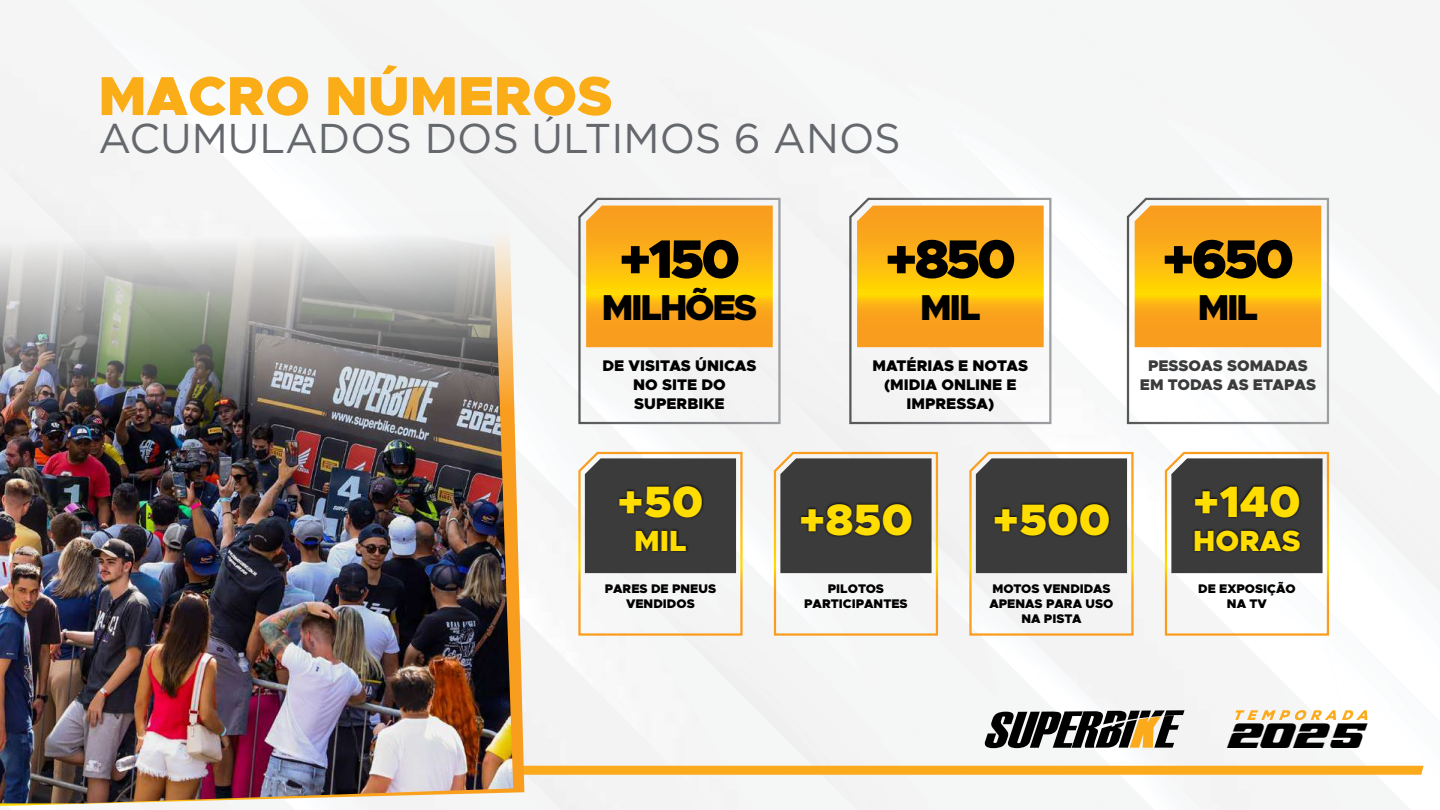
<style>
.page{position:relative;width:1440px;height:810px;background:#fff}
.page>*{position:absolute;margin:0;border:0;box-sizing:border-box;transform-origin:0 0}
.t1{font:900 55.05px "Metropolis";color:#fbad18}
.t2{font:900 54.45px "Metropolis";letter-spacing:-.06em;color:#000}
.t3{font:900 44.1px "Metropolis";color:#fd0}
.t4{font:41.55px "Gotham";color:#64676c}
.t5{font:900 36.15px "Metropolis";letter-spacing:-.06em;color:#000}
.t6{font:900 29.25px "Metropolis";color:#fd0}
.t7{font:21.23px "NFL Red Zone";color:#000}
.t8{font:900 15.52px/18.6px "Metropolis";color:#000;text-align:center}
.t9{font:900 15.52px/18.6px "Metropolis";color:#3b3b3b;text-align:center}
.t10{font:900 12.52px/15.1px "Metropolis";color:#000;text-align:center}
</style>
<div class="page">
<div style="left:344px;top:0;width:126px;height:97px;background:#f4f4f4"></div>
<div style="left:802px;top:183px;width:264px;height:203px;background:#f5f5f5"></div>
<div style="left:646px;top:99px;width:156px;height:186px;background:#f5f5f5"></div>
<div style="left:473px;top:97px;width:173px;height:188px;background:#f4f4f4"></div>
<div style="left:524px;top:285px;width:324px;height:44px;background:#f5f6f6"></div>
<div style="left:285px;top:97px;width:188px;height:114px;background:#f5f6f6"></div>
<div style="left:782px;top:294px;width:238px;height:156px;background:#f3f3f3"></div>
<div style="left:724px;top:295px;width:180px;height:155px;background:#f3f3f3"></div>
<img style="left:995px;top:183px;width:71px;height:136px">
<div style="left:1330px;top:355px;width:55px;height:50px;background:#f5f6f6"></div>
<img style="left:0;top:211px;width:513px;height:592px">
<svg style="left:577px;top:196px;width:205px;height:229px"></svg>
<svg style="left:586px;top:206px;width:187px;height:141px;background:#fbb017"></svg>
<svg style="left:848px;top:196px;width:205px;height:229px"></svg>
<svg style="left:857px;top:206px;width:187px;height:141px;background:#fbb017"></svg>
<svg style="left:1126px;top:197px;width:204px;height:228px"></svg>
<svg style="left:1135px;top:206px;width:186px;height:141px;background:#fbaf17"></svg>
<img style="left:222px;top:450px;width:1218px;height:360px">
<svg style="left:1192px;top:484px;width:110px;height:69px;background:#232323"></svg>
<h1 class="t1" style="left:98px;top:61px;width:516px">MACRO NÚMEROS</h1>
<h3 class="t4" style="left:98px;top:112px;width:804px">ACUMULADOS DOS ÚLTIMOS 6 ANOS</h3>
<h2 class="t2" style="left:619px;top:224px;width:123px">+150</h2>
<h3 class="t5" style="left:602px;top:284px;width:157px">MILHÕES</h3>
<p class="t8" style="left:602px;top:357px;width:156px">DE VISITAS ÚNICAS<br>NO SITE DO<br>SUPERBIKE</p>
<h3 class="t3" style="left:617px;top:473px;width:88px">+50</h3>
<h3 class="t6" style="left:634px;top:522px;width:54px">MIL</h3>
<p class="t10" style="left:605px;top:581px;width:113px">PARES DE PNEUS<br>VENDIDOS</p>
<h2 class="t2" style="left:885px;top:224px;width:133px">+850</h2>
<h3 class="t5" style="left:920px;top:284px;width:62px">MIL</h3>
<p class="t8" style="left:873px;top:357px;width:157px">MATÉRIAS E NOTAS (MIDIA ONLINE E<br>IMPRESSA)</p>
<h2 class="t2" style="left:1162px;top:224px;width:134px">+650</h2>
<h3 class="t5" style="left:1198px;top:284px;width:62px">MIL</h3>
<p class="t9" style="left:1140px;top:357px;width:178px">PESSOAS SOMADAS<br>EM TODAS AS ETAPAS</p>
<h3 class="t3" style="left:799px;top:491px;width:116px">+850</h3>
<p class="t10" style="left:804px;top:581px;width:105px">PILOTOS<br>PARTICIPANTES</p>
<h3 class="t3" style="left:992px;top:491px;width:120px">+500</h3>
<p class="t10" style="left:990px;top:581px;width:125px">MOTOS VENDIDAS<br>APENAS PARA USO<br>NA PISTA</p>
<h3 class="t3" style="left:1193px;top:473px;width:109px">+140</h3>
<h3 class="t6" style="left:1193px;top:522px;width:109px">HORAS</h3>
<p class="t10" style="left:1198px;top:581px;width:99px">DE EXPOSIÇÃO<br>NA TV</p>
<h3 class="t7" style="left:1227px;top:723px;width:137px">202 5</h3>
</div>
